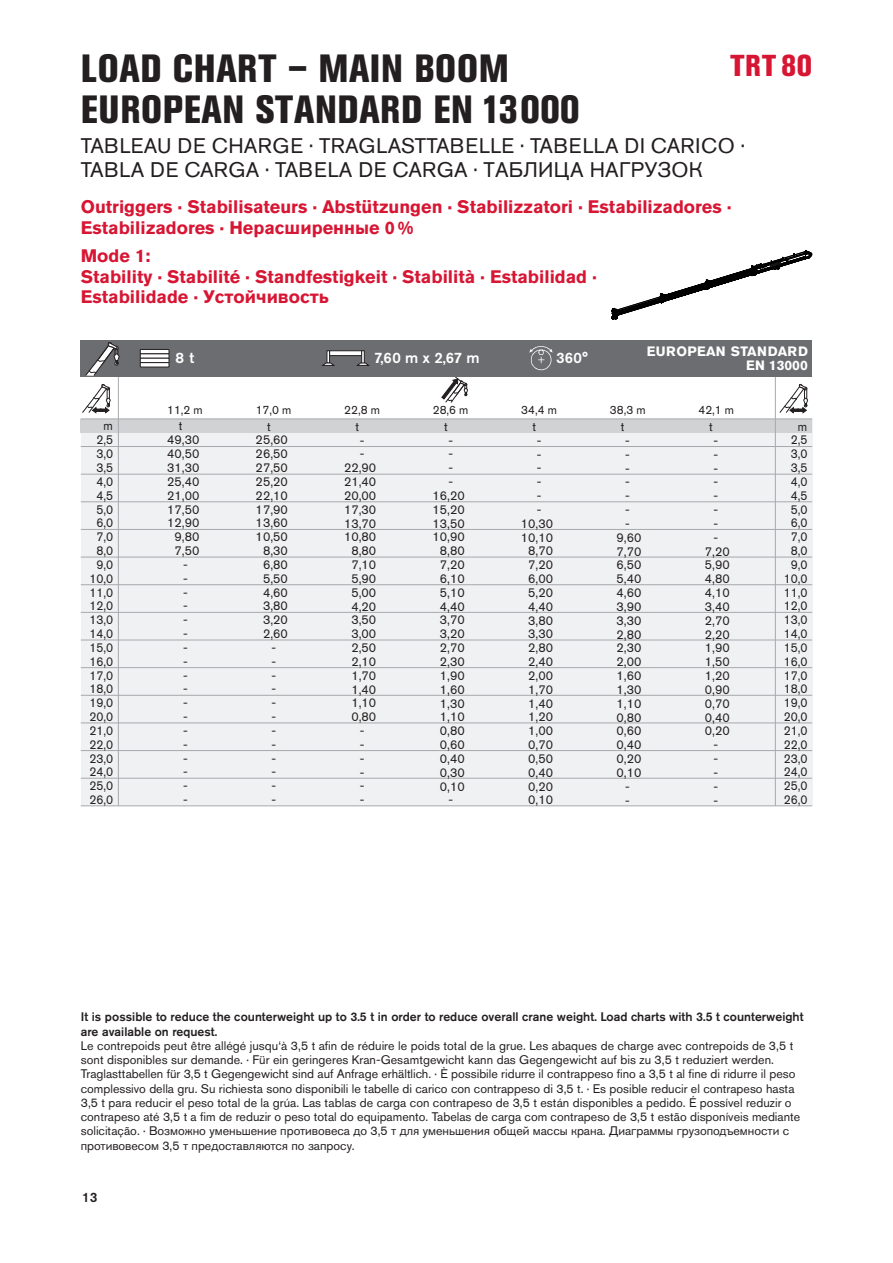
<style>
.page{position:relative;width:893px;height:1263px;background:#fff}
.page>*{position:absolute;margin:0;border:0;box-sizing:border-box;transform-origin:0 0}
.t1{font:800 condensed 39px/40.5px "Akzidenz Grotesk Pro";letter-spacing:.015em;color:#231f20}
.t2{font:800 condensed 30px "Akzidenz Grotesk Pro";color:#d71634}
.t3{font:21px/24px "Akzidenz Grotesk Pro";letter-spacing:.01em;color:#231f20}
.t4{font:700 18px/20.2px "Akzidenz Grotesk Pro";color:#d71634}
.t5{font:500 15px "Akzidenz Grotesk Pro";letter-spacing:.02em;color:#fff}
.t6{font:700 13.5px/13.8px "Akzidenz Grotesk Pro";letter-spacing:.025em;color:#fff;text-align:right}
.t7{font:500 13.5px "Akzidenz Grotesk Pro";color:#231f20}
.t8{font:12.75px/13.8px "Akzidenz Grotesk Pro";color:#231f20;text-align:center}
.t9{font:12.75px/13.8px "Akzidenz Grotesk Pro";color:#231f20;text-align:right;scale:.95 1}
.t10{font:12.3px/14.2px "Akzidenz Grotesk Pro";color:#231f20}
.t11{font:500 12.3px/14.2px "Akzidenz Grotesk Pro";color:#231f20}
.t12{font:12px "Akzidenz Grotesk Pro";letter-spacing:-.005em;color:#231f20}
</style>
<div class="page">
<svg style="left:612px;top:250px;width:200px;height:70px"></svg>
<div style="left:81px;top:419px;width:731px;height:387px;background:#f0f1f2"></div>
<div style="left:81px;top:419px;width:731px;height:14px;background:#d1d2d4"></div>
<hr style="left:81px;top:446px;width:731px;height:1px;background:#a8a9ad">
<hr style="left:81px;top:418px;width:731px;height:1px;background:#a8a9ad">
<hr style="left:81px;top:376px;width:731px;height:1px;background:#a8a9ad">
<hr style="left:81px;top:474px;width:731px;height:1px;background:#a8a9ad">
<hr style="left:81px;top:501px;width:731px;height:1px;background:#a8a9ad">
<hr style="left:81px;top:529px;width:731px;height:1px;background:#a8a9ad">
<hr style="left:81px;top:557px;width:731px;height:1px;background:#a8a9ad">
<hr style="left:81px;top:584px;width:731px;height:1px;background:#a8a9ad">
<hr style="left:81px;top:612px;width:731px;height:1px;background:#a8a9ad">
<hr style="left:81px;top:640px;width:731px;height:1px;background:#a8a9ad">
<hr style="left:81px;top:667px;width:731px;height:1px;background:#a8a9ad">
<hr style="left:81px;top:695px;width:731px;height:1px;background:#a8a9ad">
<hr style="left:81px;top:722px;width:731px;height:1px;background:#a8a9ad">
<hr style="left:81px;top:750px;width:731px;height:1px;background:#a8a9ad">
<hr style="left:81px;top:778px;width:731px;height:1px;background:#a8a9ad">
<hr style="left:81px;top:805px;width:731px;height:1px;background:#a8a9ad">
<svg style="left:82px;top:384px;width:29px;height:29px"></svg>
<svg style="left:779px;top:384px;width:29px;height:29px"></svg>
<hr style="left:118px;top:376px;width:1px;height:430px;background:#a8a9ad">
<hr style="left:775px;top:376px;width:1px;height:430px;background:#a8a9ad">
<svg style="left:441px;top:377px;width:27px;height:26px"></svg>
<div style="left:81px;top:340px;width:731px;height:36px;background:#6c6d70"></div>
<svg style="left:322px;top:350px;width:48px;height:16px"></svg>
<div style="left:140px;top:349px;width:29px;height:5px;background:#fff"></div>
<div style="left:140px;top:349px;width:29px;height:5px;border:1px solid #231f20"></div>
<div style="left:140px;top:354px;width:29px;height:4px;border:1px solid #231f20"></div>
<div style="left:140px;top:358px;width:29px;height:5px;background:#fff"></div>
<div style="left:140px;top:358px;width:29px;height:5px;border:1px solid #231f20"></div>
<hr style="left:140px;top:363px;width:29px;height:4px;background:#fff">
<div style="left:140px;top:362px;width:29px;height:5px;border:1px solid #231f20"></div>
<img style="left:529px;top:346px;width:24px;height:25px">
<svg style="left:85px;top:342px;width:34px;height:34px"></svg>
<h2 class="t2" style="left:730px;top:46px;width:84px">TRT 80</h2>
<h1 class="t1" style="left:81px;top:48px;width:500px">LOAD CHART – MAIN BOOM<br>EUROPEAN STANDARD EN 13000</h1>
<h3 class="t3" style="left:81px;top:134px;width:665px">TABLEAU DE CHARGE · TRAGLASTTABELLE · TABELLA DI CARICO ·<br>TABLA DE CARGA · TABELA DE CARGA · TАБЛИЦА НАГРУЗОК</h3>
<h3 class="t4" style="left:81px;top:197px;width:652px">Outriggers · Stabilisateurs · Abstützungen · Stabilizzatori · Estabilizadores ·<br>Estabilizadores · Нерасширенные 0 %</h3>
<h3 class="t4" style="left:81px;top:246px;width:517px">Mode 1:<br>Stability · Stabilité · Standfestigkeit · Stabilità · Estabilidad ·<br>Estabilidade · Устойчивость</h3>
<p class="t5" style="left:175px;top:348px;width:20px">8 t</p>
<p class="t5" style="left:374px;top:348px;width:107px">7,60 m x 2,67 m</p>
<p class="t5" style="left:556px;top:348px;width:33px">360°</p>
<p class="t6" style="left:647px;top:345px;width:162px">EUROPEAN STANDARD<br>EN 13000</p>
<p class="t12" style="left:167px;top:402px;width:37px">11,2 m</p>
<p class="t12" style="left:256px;top:402px;width:37px">17,0 m</p>
<p class="t12" style="left:344px;top:402px;width:37px">22,8 m</p>
<p class="t12" style="left:433px;top:402px;width:37px">28,6 m</p>
<p class="t12" style="left:521px;top:402px;width:37px">34,4 m</p>
<p class="t12" style="left:610px;top:402px;width:37px">38,3 m</p>
<p class="t12" style="left:698px;top:402px;width:37px">42,1 m</p>
<p class="t8" style="left:167px;top:419px;width:34px">t<br>49,30<br>40,50<br>31,30<br>25,40<br>21,00<br>17,50<br>12,90<br>9,80<br>7,50 -<br>-<br>-<br>-<br>-<br>-<br>-<br>-<br>-<br>-<br>-<br>-<br>-<br>-<br>-<br>-<br>-<br>-</p>
<p class="t8" style="left:256px;top:419px;width:34px">t<br>25,60<br>26,50<br>27,50<br>25,20<br>22,10<br>17,90<br>13,60<br>10,50<br>8,30<br>6,80<br>5,50<br>4,60<br>3,80<br>3,20<br>2,60 -<br>-<br>-<br>-<br>-<br>-<br>-<br>-<br>-<br>-<br>-<br>-</p>
<p class="t8" style="left:356px;top:419px;width:5px">t</p>
<p class="t8" style="left:444px;top:419px;width:5px">t</p>
<p class="t8" style="left:432px;top:433px;width:34px">-<br>-<br>-<br>-<br>16,20<br>15,20<br>13,50<br>10,90<br>8,80<br>7,20<br>6,10<br>5,10<br>4,40<br>3,70<br>3,20<br>2,70<br>2,30<br>1,90<br>1,60<br>1,30<br>1,10<br>0,80<br>0,60<br>0,40<br>0,30<br>0,10 -</p>
<p class="t8" style="left:532px;top:419px;width:5px">t</p>
<p class="t8" style="left:521px;top:433px;width:34px">-<br>-<br>-<br>-<br>-<br>-<br>10,30<br>10,10<br>8,70<br>7,20<br>6,00<br>5,20<br>4,40<br>3,80<br>3,30<br>2,80<br>2,40<br>2,00<br>1,70<br>1,40<br>1,20<br>1,00<br>0,70<br>0,50<br>0,40<br>0,20<br>0,10</p>
<p class="t8" style="left:621px;top:420px;width:5px">t</p>
<p class="t8" style="left:616px;top:433px;width:26px">-<br>-<br>-<br>-<br>-<br>-<br>-<br>9,60<br>7,70<br>6,50<br>5,40<br>4,60<br>3,90<br>3,30<br>2,80<br>2,30<br>2,00<br>1,60<br>1,30<br>1,10<br>0,80<br>0,60<br>0,40<br>0,20<br>0,10 -<br>-</p>
<p class="t8" style="left:709px;top:420px;width:5px">t</p>
<p class="t8" style="left:705px;top:433px;width:26px">-<br>-<br>-<br>-<br>-<br>-<br>-<br>-<br>7,20<br>5,90<br>4,80<br>4,10<br>3,40<br>2,70<br>2,20<br>1,90<br>1,50<br>1,20<br>0,90<br>0,70<br>0,40<br>0,20 -<br>-<br>-<br>-<br>-</p>
<p class="t9" style="left:90px;top:419px;width:27px">m<br>2,5<br>3,0<br>3,5<br>4,0<br>4,5<br>5,0<br>6,0<br>7,0<br>8,0<br>9,0<br>10,0<br>11,0<br>12,0<br>13,0<br>14,0<br>15,0<br>16,0<br>17,0<br>18,0<br>19,0<br>20,0<br>21,0<br>22,0<br>23,0<br>24,0<br>25,0<br>26,0</p>
<p class="t9" style="left:784px;top:419px;width:27px">m<br>2,5<br>3,0<br>3,5<br>4,0<br>4,5<br>5,0<br>6,0<br>7,0<br>8,0<br>9,0<br>10,0<br>11,0<br>12,0<br>13,0<br>14,0<br>15,0<br>16,0<br>17,0<br>18,0<br>19,0<br>20,0<br>21,0<br>22,0<br>23,0<br>24,0<br>25,0<br>26,0</p>
<p class="t8" style="left:344px;top:433px;width:34px">-<br>-<br>22,90<br>21,40<br>20,00<br>17,30<br>13,70<br>10,80<br>8,80<br>7,10<br>5,90<br>5,00<br>4,20<br>3,50<br>3,00<br>2,50<br>2,10<br>1,70<br>1,40<br>1,10<br>0,80 -<br>-<br>-<br>-<br>-<br>-</p>
<p class="t11" style="left:81px;top:1010px;width:724px">It is possible to reduce the counterweight up to 3.5 t in order to reduce overall crane weight. Load charts with 3.5 t counterweight are available on request.</p>
<p class="t10" style="left:81px;top:1038px;width:721px">Le contrepoids peut être allégé jusqu‘à 3,5 t afin de réduire le poids total de la grue. Les abaques de charge avec contrepoids de 3,5 t sont disponibles sur demande. · Für ein geringeres Kran-Gesamtgewicht kann das Gegengewicht auf bis zu 3,5 t reduziert werden.<br>Traglasttabellen für 3,5 t Gegengewicht sind auf Anfrage erhältlich. · È possibile ridurre il contrappeso fino a 3,5 t al fine di ridurre il peso complessivo della gru. Su richiesta sono disponibili le tabelle di carico con contrappeso di 3,5 t. · Es posible reducir el contrapeso hasta 3,5 t para reducir el peso total de la grúa. Las tablas de carga con contrapeso de 3,5 t están disponibles a pedido. É possível reduzir o contrapeso até 3,5 t a fim de reduzir o peso total do equipamento. Tabelas de carga com contrapeso de 3,5 t estão disponíveis mediante solicitação. · Возможно уменьшение противовеса до 3,5 т для уменьшения общей массы крана. Диаграммы грузоподъемности с противовесом 3,5 т предоставляются по запросу.</p>
<p class="t7" style="left:82px;top:1189px;width:17px">13</p>
</div>
